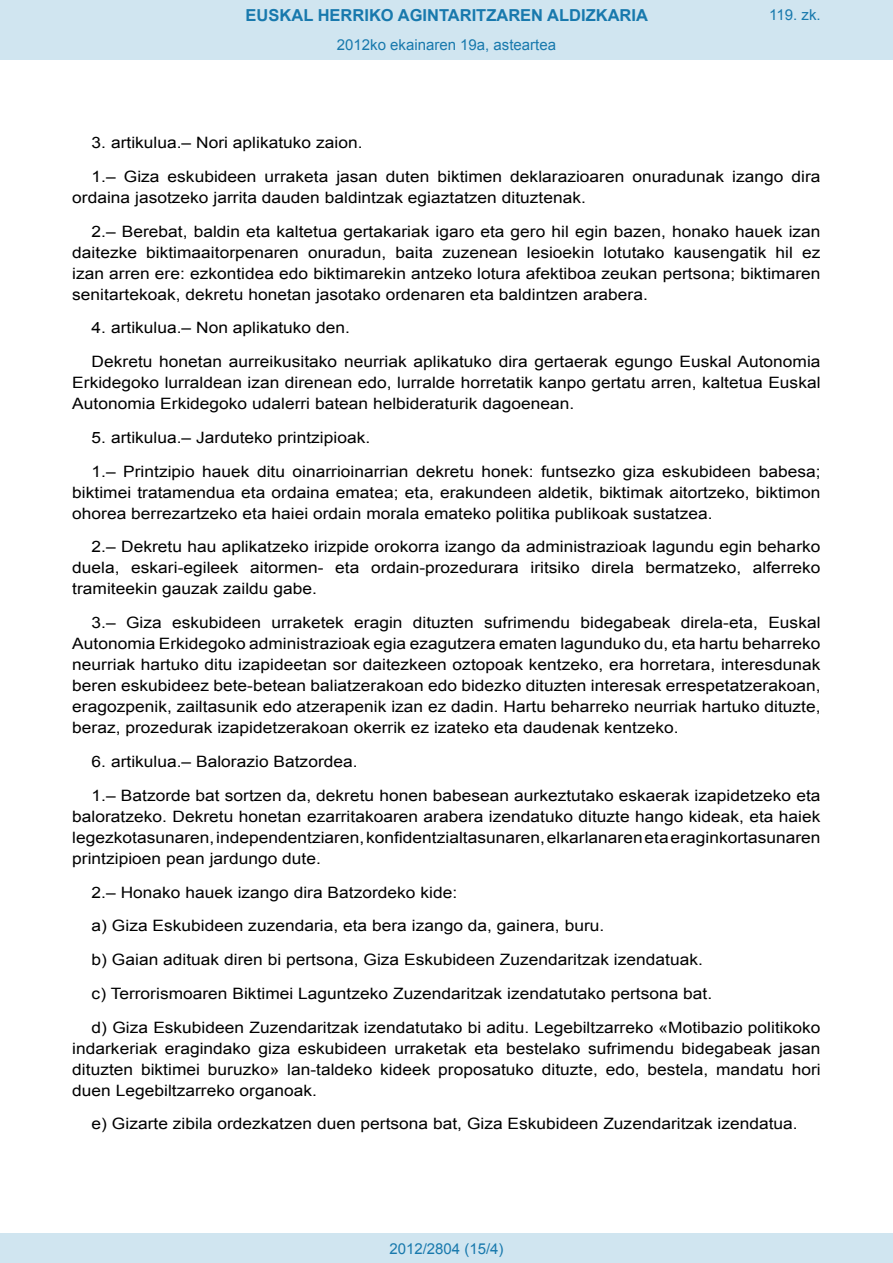
<style>
.page{position:relative;width:893px;height:1263px;background:#fff}
.page>*{position:absolute;margin:0;border:0;box-sizing:border-box;transform-origin:0 0}
.t1{font:700 16.5px "Arial";color:#1879ad}
.BOPVDetalle{font:15.6px/21px "Arial";color:#000;text-align:justify;scale:1.11 1}
.Paginacion_Centro{font:15px "Arial";color:#1879ad}
</style>
<div class="page">
<div style="left:0;top:0;width:893px;height:60px;background:#d0e5f0"></div>
<div style="left:0;top:1233px;width:893px;height:30px;background:#d0e5f0"></div>
<p class="t1" style="left:246px;top:4px;width:404px">EUSKAL HERRIKO AGINTARITZAREN ALDIZKARIA</p>
<p class="Paginacion_Centro" style="left:337px;top:35px;width:221px">2012ko ekainaren 19a, asteartea</p>
<p class="Paginacion_Centro" style="left:769px;top:5px;width:53px">119. zk.</p>
<p class="BOPVDetalle" style="left:92px;top:132px;width:246px">3. artikulua.– Nori aplikatuko zaion.</p>
<p class="BOPVDetalle" style="left:72px;top:166px;width:676px;text-indent:19px">1.– Giza eskubideen urraketa jasan duten biktimen deklarazioaren onuradunak izango dira ordaina jasotzeko jarrita dauden baldintzak egiaztatzen dituztenak.</p>
<p class="BOPVDetalle" style="left:72px;top:221px;width:676px;text-indent:19px">2.– Berebat, baldin eta kaltetua gertakariak igaro eta gero hil egin bazen, honako hauek izan daitezke biktimaaitorpenaren onuradun, baita zuzenean lesioekin lotutako kausengatik hil ez izan arren ere: ezkontidea edo biktimarekin antzeko lotura afektiboa zeukan pertsona; biktimaren senitartekoak, dekretu honetan jasotako ordenaren eta baldintzen arabera.</p>
<p class="BOPVDetalle" style="left:92px;top:318px;width:234px">4. artikulua.– Non aplikatuko den.</p>
<p class="BOPVDetalle" style="left:72px;top:351px;width:676px;text-indent:19px">Dekretu honetan aurreikusitako neurriak aplikatuko dira gertaerak egungo Euskal Autonomia Erkidegoko lurraldean izan direnean edo, lurralde horretatik kanpo gertatu arren, kaltetua Euskal Autonomia Erkidegoko udalerri batean helbideraturik dagoenean.</p>
<p class="BOPVDetalle" style="left:92px;top:427px;width:252px">5. artikulua.– Jarduteko printzipioak.</p>
<p class="BOPVDetalle" style="left:72px;top:461px;width:676px;text-indent:19px">1.– Printzipio hauek ditu oinarrioinarrian dekretu honek: funtsezko giza eskubideen babesa; biktimei tratamendua eta ordaina ematea; eta, erakundeen aldetik, biktimak aitortzeko, biktimon ohorea berrezartzeko eta haiei ordain morala emateko politika publikoak sustatzea.</p>
<p class="BOPVDetalle" style="left:72px;top:537px;width:676px;text-indent:19px">2.– Dekretu hau aplikatzeko irizpide orokorra izango da administrazioak lagundu egin beharko duela, eskari-egileek aitormen- eta ordain-prozedurara iritsiko direla bermatzeko, alferreko tramiteekin gauzak zaildu gabe.</p>
<p class="BOPVDetalle" style="left:72px;top:612px;width:676px;text-indent:19px">3.– Giza eskubideen urraketek eragin dituzten sufrimendu bidegabeak direla-eta, Euskal Autonomia Erkidegoko administrazioak egia ezagutzera ematen lagunduko du, eta hartu beharreko neurriak hartuko ditu izapideetan sor daitezkeen oztopoak kentzeko, era horretara, interesdunak beren eskubideez bete-betean baliatzerakoan edo bidezko dituzten interesak errespetatzerakoan, eragozpenik, zailtasunik edo atzerapenik izan ez dadin. Hartu beharreko neurriak hartuko dituzte, beraz, prozedurak izapidetzerakoan okerrik ez izateko eta daudenak kentzeko.</p>
<p class="BOPVDetalle" style="left:92px;top:751px;width:241px">6. artikulua.– Balorazio Batzordea.</p>
<p class="BOPVDetalle" style="left:72px;top:785px;width:676px;text-indent:19px">1.– Batzorde bat sortzen da, dekretu honen babesean aurkeztutako eskaerak izapidetzeko eta baloratzeko. Dekretu honetan ezarritakoaren arabera izendatuko dituzte hango kideak, eta haiek legezkotasunaren, independentziaren, konfidentzialtasunaren, elkarlanaren eta eraginkortasunaren printzipioen pean jardungo dute.</p>
<p class="BOPVDetalle" style="left:92px;top:882px;width:331px">2.– Honako hauek izango dira Batzordeko kide:</p>
<p class="BOPVDetalle" style="left:92px;top:915px;width:463px">a) Giza Eskubideen zuzendaria, eta bera izango da, gainera, buru.</p>
<p class="BOPVDetalle" style="left:92px;top:949px;width:552px">b) Gaian adituak diren bi pertsona, Giza Eskubideen Zuzendaritzak izendatuak.</p>
<p class="BOPVDetalle" style="left:92px;top:983px;width:561px">c) Terrorismoaren Biktimei Laguntzeko Zuzendaritzak izendatutako pertsona bat.</p>
<p class="BOPVDetalle" style="left:72px;top:1017px;width:676px;text-indent:19px">d) Giza Eskubideen Zuzendaritzak izendatutako bi aditu. Legebiltzarreko «Motibazio politikoko indarkeriak eragindako giza eskubideen urraketak eta bestelako sufrimendu bidegabeak jasan dituzten biktimei buruzko» lan-taldeko kideek proposatuko dituzte, edo, bestela, mandatu hori duen Legebiltzarreko organoak.</p>
<p class="BOPVDetalle" style="left:92px;top:1113px;width:638px">e) Gizarte zibila ordezkatzen duen pertsona bat, Giza Eskubideen Zuzendaritzak izendatua.</p>
<p class="Paginacion_Centro" style="left:389px;top:1238px;width:116px">2012/2804 (15/4)</p>
</div>
